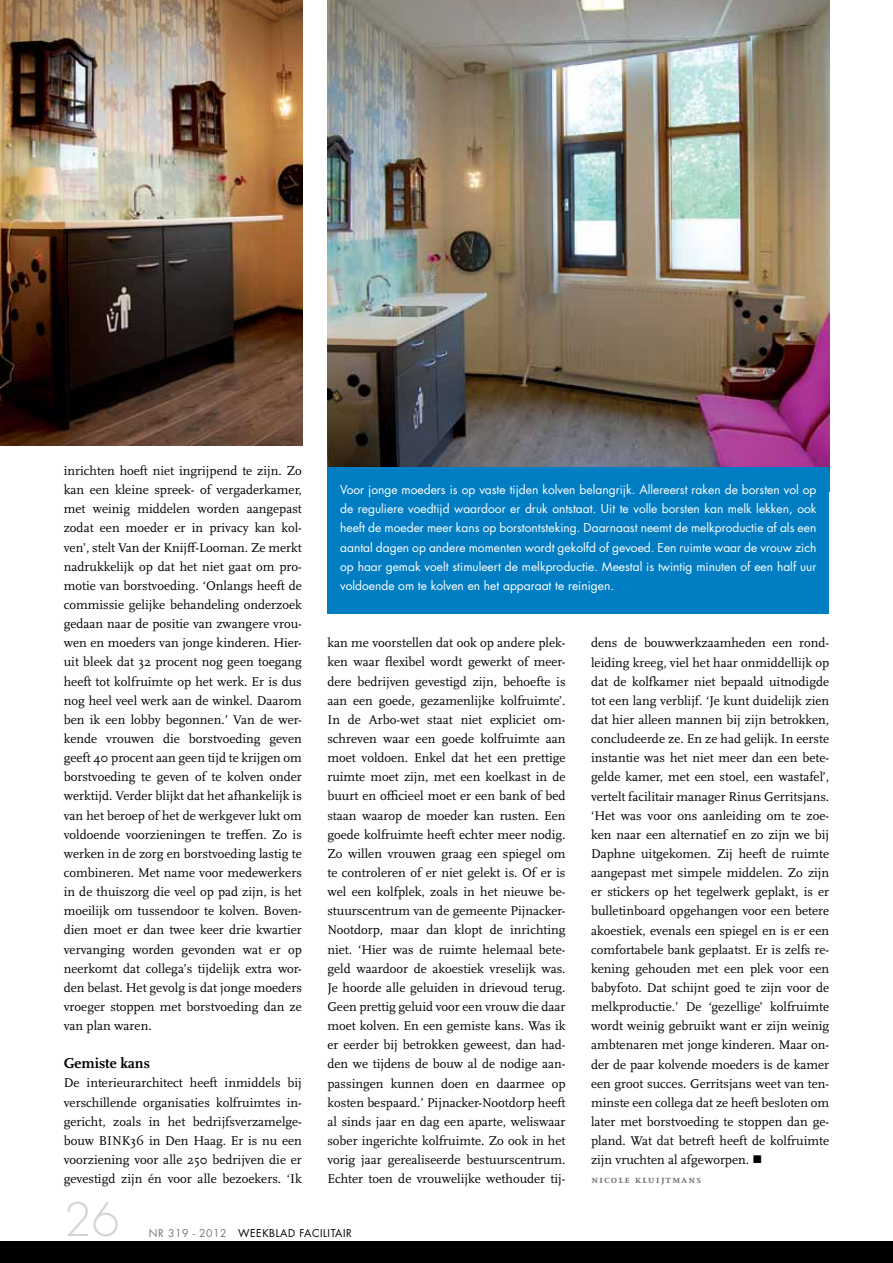
<style>
.page{position:relative;width:893px;height:1263px;background:#fff}
.page>*{position:absolute;margin:0;border:0;box-sizing:border-box;transform-origin:0 0}
.t1{font:300 45px "Futura Std";color:#d1d3d4}
.t2{font:700 15px "Scala OT";color:#000}
.t3{font:13.2px/19.2px "Scala OT";color:#000;text-align:justify}
.t4{font:12px/19.2px "Futura Std";color:#fff;text-align:justify}
.t5{font:700 11.25px "Scala OT";letter-spacing:.1em;color:#77787b}
.t6{font:10.5px "Futura Std";letter-spacing:.05em;color:#000}
.s1{color:#77787b}
</style>
<div class="page">
<div style="left:0;top:1242px;width:893px;height:21px;background:#000"></div>
<img style="left:0;top:0;width:303px;height:446px">
<img style="left:327px;top:0;width:502px;height:468px">
<div style="left:327px;top:468px;width:502px;height:146px;background:#007dc3"></div>
<p class="t3" style="left:64px;top:461px;width:240px">inrichten hoeft niet ingrijpend te zijn. Zo kan een kleine spreek- of vergaderkamer, met weinig middelen worden aangepast zodat een moeder er in privacy kan kol&shy;ven’, stelt Van der Knijff-Looman. Ze merkt nadrukkelijk op dat het niet gaat om pro&shy;motie van borstvoeding. ‘Onlangs heeft de commissie gelijke behandeling onderzoek gedaan naar de positie van zwangere vrou&shy;wen en moeders van jonge kinderen. Hier&shy;uit bleek dat 32 procent nog geen toegang heeft tot kolfruimte op het werk. Er is dus nog heel veel werk aan de winkel. Daarom ben ik een lobby begonnen.’ Van de wer&shy;kende vrouwen die borstvoeding geven geeft 40 procent aan geen tijd te krijgen om borstvoeding te geven of te kolven onder werktijd. Verder blijkt dat het afhankelijk is van het beroep of het de werkgever lukt om voldoende voorzieningen te treffen. Zo is werken in de zorg en borstvoeding lastig te combineren. Met name voor medewerkers in de thuiszorg die veel op pad zijn, is het moeilijk om tussendoor te kolven. Boven&shy;dien moet er dan twee keer drie kwartier vervanging worden gevonden wat er op neerkomt dat collega’s tijdelijk extra wor&shy;den belast. Het gevolg is dat jonge moeders vroeger stoppen met borstvoeding dan ze van plan waren.</p>
<p class="t2" style="left:64px;top:1055px;width:88px">Gemiste kans</p>
<p class="t3" style="left:64px;top:1074px;width:240px">De interieurarchitect heeft inmiddels bij verschillende organisaties kolfruimtes in&shy;gericht, zoals in het bedrijfsverzamelge&shy;bouw BINK36 in Den Haag. Er is nu een voorziening voor alle 250 bedrijven die er gevestigd zijn én voor alle bezoekers. ‘Ik</p>
<p class="t4" style="left:340px;top:480px;width:478px">Voor jonge moeders is op vaste tijden kolven belangrijk. Allereerst raken de borsten vol op de reguliere voedtijd waardoor er druk ontstaat. Uit te volle borsten kan melk lekken, ook heeft de moeder meer kans op borstontsteking. Daarnaast neemt de melkproductie af als een aantal dagen op andere momenten wordt gekolfd of gevoed. Een ruimte waar de vrouw zich op haar gemak voelt stimuleert de melkproductie. Meestal is twintig minuten of een half uur voldoende om te kolven en het apparaat te reinigen.</p>
<p class="t3" style="left:327px;top:634px;width:240px">kan me voorstellen dat ook op andere plek&shy;ken waar flexibel wordt gewerkt of meer&shy;dere bedrijven gevestigd zijn, behoefte is aan een goede, gezamenlijke kolfruimte’.<br>In de Arbo-wet staat niet expliciet om&shy;schreven waar een goede kolfruimte aan moet voldoen. Enkel dat het een prettige ruimte moet zijn, met een koelkast in de buurt en officieel moet er een bank of bed staan waarop de moeder kan rusten. Een goede kolfruimte heeft echter meer nodig.<br>Zo willen vrouwen graag een spiegel om te controleren of er niet gelekt is. Of er is wel een kolfplek, zoals in het nieuwe be&shy;stuurscentrum van de gemeente Pijnacker-Nootdorp, maar dan klopt de inrichting niet. ‘Hier was de ruimte helemaal bete&shy;geld waardoor de akoestiek vreselijk was.<br>Je hoorde alle geluiden in drievoud terug.<br>Geen prettig geluid voor een vrouw die daar moet kolven. En een gemiste kans. Was ik er eerder bij betrokken geweest, dan had&shy;den we tijdens de bouw al de nodige aan&shy;passingen kunnen doen en daarmee op kosten bespaard.’ Pijnacker-Nootdorp heeft al sinds jaar en dag een aparte, weliswaar sober ingerichte kolfruimte. Zo ook in het vorig jaar gerealiseerde bestuurscentrum.<br>Echter toen de vrouwelijke wethouder tij-</p>
<p class="t3" style="left:591px;top:634px;width:240px">dens de bouwwerkzaamheden een rond&shy;leiding kreeg, viel het haar onmiddellijk op dat de kolfkamer niet bepaald uitnodigde tot een lang verblijf. ‘Je kunt duidelijk zien dat hier alleen mannen bij zijn betrokken, concludeerde ze. En ze had gelijk. In eerste instantie was het niet meer dan een bete&shy;gelde kamer, met een stoel, een wastafel’, vertelt facilitair manager Rinus Gerritsjans. ‘Het was voor ons aanleiding om te zoe&shy;ken naar een alternatief en zo zijn we bij Daphne uitgekomen. Zij heeft de ruimte aangepast met simpele middelen. Zo zijn er stickers op het tegelwerk geplakt, is er bulletinboard opgehangen voor een betere akoestiek, evenals een spiegel en is er een comfortabele bank geplaatst. Er is zelfs re&shy;kening gehouden met een plek voor een babyfoto. Dat schijnt goed te zijn voor de melkproductie.’ De ‘gezellige’ kolfruimte wordt weinig gebruikt want er zijn weinig ambtenaren met jonge kinderen. Maar on&shy;der de paar kolvende moeders is de kamer een groot succes. Gerritsjans weet van ten&shy;minste een collega dat ze heeft besloten om later met borstvoeding te stoppen dan ge&shy;pland. Wat dat betreft heeft de kolfruimte zijn vruchten al afgeworpen. ■</p>
<p class="t5" style="left:591px;top:1173px;width:111px">Nicole Kluijtmans</p>
<h1 class="t1" style="left:64px;top:1192px;width:57px">26</h1>
<p class="t6" style="left:149px;top:1226px;width:205px"><span class="s1">NR 319 - 2012</span> WEEKBLAD FACILITAIR</p>
</div>
